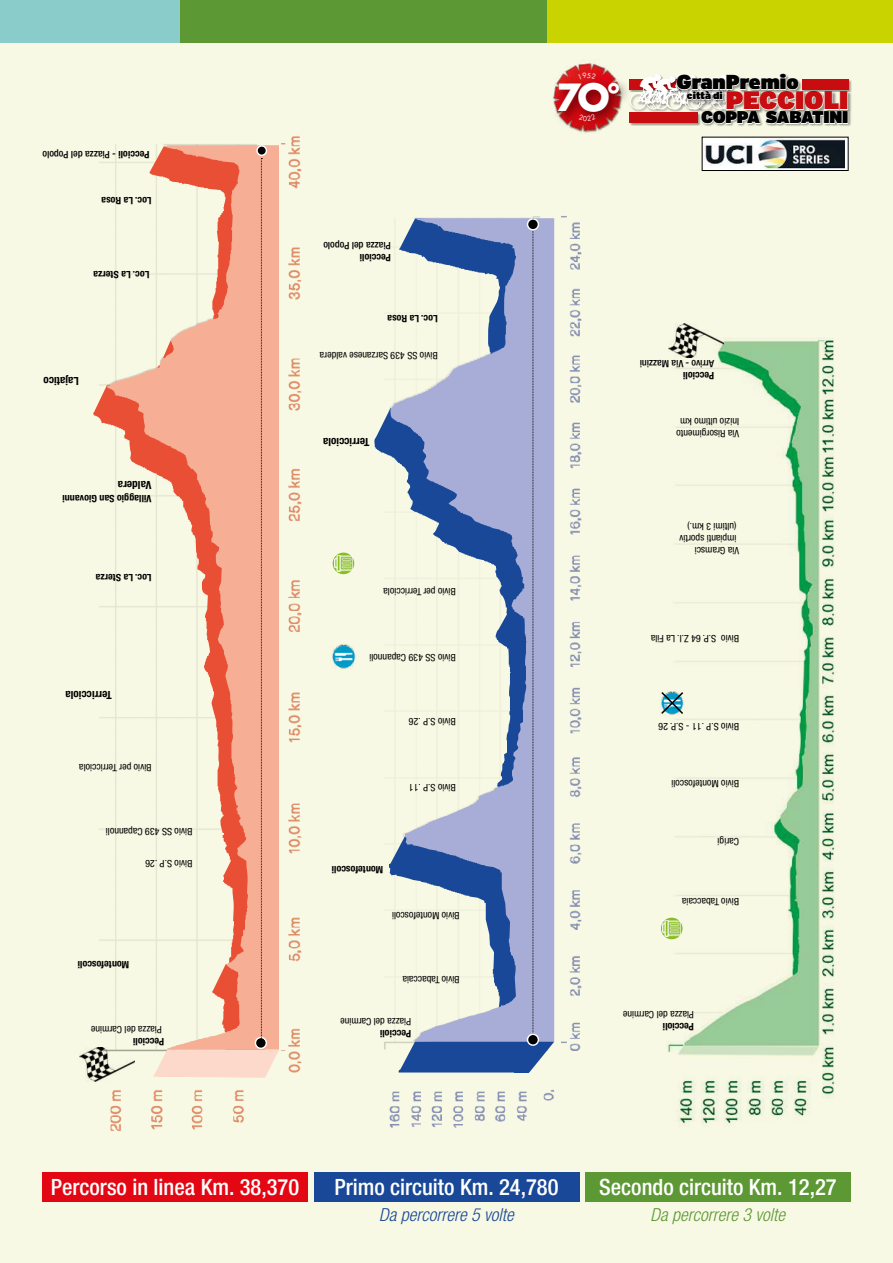
<style>
.page{position:relative;width:893px;height:1263px;background:#fff}
.page>*{position:absolute;margin:0;border:0;box-sizing:border-box;transform-origin:0 0}
.t1{font:700 36.45px "Futura Std";color:#fff}
.t2{font:900 25.35px "Interstate";color:#c90c0f}
.t3{font:500 condensed 22.5px "Helvetica Neue LT Std";color:#fff}
.t4{font:900 20.25px "Interstate";color:#000}
.t5{font:italic 300 condensed 18px "Helvetica Neue LT Std";color:#184897}
.t6{font:italic 300 condensed 18px "Helvetica Neue LT Std";color:#5c9833}
.t7{font:900 17.1px "Interstate";letter-spacing:-.01em;color:#000}
.t8{font:700 condensed 11.25px "Helvetica Neue LT Std";color:#000}
.t9{font:900 10.2px "Interstate";color:#000}
.t10{font:condensed 10.05px/12.1px "Helvetica Neue LT Std";color:#000}
.t11{font:700 condensed 10.05px "Helvetica Neue LT Std";color:#000}
.t12{font:500 condensed 10.05px "Helvetica Neue LT Std";color:#000}
.t13{font:700 condensed 10.05px "Helvetica Neue";color:#000}
.s1{font-weight:700}
</style>
<div class="page">
<div style="left:1px;top:1px;width:892px;height:1262px;background:#f8f9e4"></div>
<img style="left:389px;top:1089px;width:166px;height:39px">
<img style="left:561px;top:216px;width:21px;height:834px">
<img style="left:110px;top:1090px;width:134px;height:41px">
<img style="left:281px;top:136px;width:21px;height:937px">
<img style="left:660px;top:337px;width:175px;height:788px">
<img style="left:79px;top:1049px;width:27px;height:33px">
<div style="left:256px;top:145px;width:11px;height:11px;border:1px solid #fff;border-radius:50%"></div>
<svg style="left:93px;top:146px;width:186px;height:931px"></svg>
<img style="left:668px;top:323px;width:56px;height:35px">
<svg style="left:661px;top:918px;width:21px;height:21px"></svg>
<img style="left:663px;top:921px;width:17px;height:15px">
<svg style="left:375px;top:218px;width:179px;height:854px"></svg>
<svg style="left:527px;top:1034px;width:11px;height:11px"></svg>
<div style="left:527px;top:1033px;width:12px;height:13px;border:1px solid #fff;border-radius:50%"></div>
<div style="left:527px;top:219px;width:11px;height:11px;background:#000;border-radius:50%"></div>
<div style="left:527px;top:218px;width:12px;height:12px;border:1px solid #fff;border-radius:50%"></div>
<img style="left:332px;top:645px;width:24px;height:24px">
<svg style="left:333px;top:553px;width:21px;height:21px"></svg>
<img style="left:335px;top:556px;width:17px;height:15px">
<div style="left:43px;top:1172px;width:265px;height:30px;background:#e30613"></div>
<div style="left:314px;top:1172px;width:265px;height:30px;background:#184897"></div>
<div style="left:585px;top:1172px;width:265px;height:30px;background:#5c9833"></div>
<svg style="left:660px;top:690px;width:25px;height:26px"></svg>
<img style="left:704px;top:139px;width:140px;height:30px">
<div style="left:702px;top:137px;width:146px;height:34px;border:1px solid #000"></div>
<div style="left:725px;top:90px;width:126px;height:24px;background:#000;opacity:.4"></div>
<div style="left:840px;top:91px;width:8px;height:19px;border:1px solid #fff"></div>
<div style="left:700px;top:110px;width:151px;height:17px;background:#000;opacity:.4"></div>
<svg style="left:631px;top:73px;width:212px;height:52px"></svg>
<div style="left:842px;top:111px;width:6px;height:13px;border:1px solid #fff"></div>
<div style="left:629px;top:112px;width:72px;height:14px;background:#000;opacity:.4"></div>
<div style="left:630px;top:113px;width:68px;height:10px;background:#c90c0f"></div>
<div style="left:801px;top:79px;width:51px;height:13px;background:#000;opacity:.4"></div>
<div style="left:802px;top:79px;width:46px;height:10px;background:#c90c0f"></div>
<img style="left:560px;top:63px;width:55px;height:70px">
<div style="left:553px;top:77px;width:78px;height:48px;background:#000;opacity:.55"></div>
<div style="left:0;top:0;width:180px;height:43px;background:#89ccca"></div>
<div style="left:547px;top:0;width:346px;height:43px;background:#c8d300"></div>
<div style="left:180px;top:0;width:367px;height:43px;background:#5c9833"></div>
<svg style="left:578px;top:73px;width:18px;height:6px"></svg>
<svg style="left:579px;top:114px;width:17px;height:7px"></svg>
<p class="t12" style="left:149px;top:160px;width:108px;rotate:-180deg"><span class="s1">Peccioli</span> - Piazza del Popolo</p>
<p class="t11" style="left:152px;top:207px;width:52px;rotate:-180deg">Loc. La Rosa</p>
<p class="t11" style="left:149px;top:280px;width:57px;rotate:-180deg">Loc. La Sterza</p>
<p class="t8" style="left:79px;top:387px;width:37px;rotate:-180deg">Lajatico</p>
<p class="t8" style="left:152px;top:492px;width:35px;rotate:-180deg">Valdera</p>
<p class="t11" style="left:152px;top:504px;width:91px;rotate:-180deg">Villaggio San Giovanni</p>
<p class="t11" style="left:152px;top:584px;width:57px;rotate:-180deg">Loc. La Sterza</p>
<p class="t8" style="left:112px;top:701px;width:48px;rotate:-180deg">Terricciola</p>
<p class="t10" style="left:152px;top:773px;width:74px;rotate:-180deg">Bivio per Terricciola</p>
<p class="t10" style="left:192px;top:837px;width:88px;rotate:-180deg">Bivio SS 439 Capannoli</p>
<p class="t10" style="left:192px;top:869px;width:49px;rotate:-180deg">Bivio S.P .26</p>
<p class="t13" style="left:129px;top:972px;width:53px;rotate:-180deg">Montefoscoli</p>
<p class="t10" style="left:162px;top:1035px;width:72px;rotate:-180deg">Piazza del Carmine</p>
<p class="t13" style="left:164px;top:1050px;width:33px;rotate:-180deg">Peccioli</p>
<p class="t12" style="left:391px;top:251px;width:69px;rotate:-180deg">Piazza del Popolo</p>
<p class="t11" style="left:391px;top:264px;width:33px;rotate:-180deg">Peccioli</p>
<p class="t11" style="left:438px;top:325px;width:52px;rotate:-180deg">Loc. La Rosa</p>
<p class="t10" style="left:438px;top:362px;width:119px;rotate:-180deg">Bivio SS 439 Sarzanese valdera</p>
<p class="t8" style="left:370px;top:448px;width:48px;rotate:-180deg">Terricciola</p>
<p class="t10" style="left:456px;top:598px;width:74px;rotate:-180deg">Bivio per Terricciola</p>
<p class="t10" style="left:456px;top:664px;width:88px;rotate:-180deg">Bivio SS 439 Capannoli</p>
<p class="t10" style="left:456px;top:728px;width:49px;rotate:-180deg">Bivio S.P .26</p>
<p class="t10" style="left:456px;top:793px;width:49px;rotate:-180deg">Bivio S.P .11</p>
<p class="t13" style="left:383px;top:878px;width:53px;rotate:-180deg">Montefoscoli</p>
<p class="t10" style="left:460px;top:921px;width:69px;rotate:-180deg">Bivio Montefoscoli</p>
<p class="t10" style="left:460px;top:986px;width:59px;rotate:-180deg">Bivio Tabaccaia</p>
<p class="t10" style="left:411px;top:1027px;width:72px;rotate:-180deg">Piazza del Carmine</p>
<p class="t13" style="left:411px;top:1042px;width:33px;rotate:-180deg">Peccioli</p>
<h1 class="t1" style="left:557px;top:74px;width:66px">7O°</h1>
<h3 class="t4" style="left:677px;top:70px;width:124px">GranPremio</h3>
<h2 class="t2" style="left:726px;top:85px;width:124px">PECCIOLI</h2>
<p class="t9" style="left:687px;top:89px;width:37px">città di</p>
<h3 class="t7" style="left:701px;top:107px;width:149px">COPPA SABATINI</h3>
<p class="t12" style="left:714px;top:370px;width:76px;rotate:-180deg">Arrivo - Via Mazzini</p>
<p class="t11" style="left:714px;top:382px;width:33px;rotate:-180deg">Peccioli</p>
<p class="t10" style="left:739px;top:440px;width:64px;rotate:-180deg">Via Risorgimento<br>Inizio ultimo km</p>
<p class="t10" style="left:739px;top:557px;width:61px;rotate:-180deg">Via Gramsci impianti sportiv (ultimi 3 km.)</p>
<p class="t10" style="left:739px;top:645px;width:90px;rotate:-180deg">Bivio S.P. 64 Z.I. La Fila</p>
<p class="t10" style="left:739px;top:732px;width:82px;rotate:-180deg">Bivio S.P .11 - S.P. 26</p>
<p class="t10" style="left:739px;top:790px;width:69px;rotate:-180deg">Bivio Montefoscoli</p>
<p class="t10" style="left:739px;top:847px;width:23px;rotate:-180deg">Carigi</p>
<p class="t10" style="left:739px;top:908px;width:59px;rotate:-180deg">Bivio Tabaccaia</p>
<p class="t10" style="left:694px;top:1021px;width:72px;rotate:-180deg">Piazza del Carmine</p>
<p class="t13" style="left:694px;top:1035px;width:33px;rotate:-180deg">Peccioli</p>
<h3 class="t3" style="left:51px;top:1173px;width:250px">Percorso in linea Km. 38,370</h3>
<h3 class="t3" style="left:334px;top:1173px;width:226px">Primo circuito Km. 24,780</h3>
<h3 class="t5" style="left:379px;top:1204px;width:136px">Da percorrere 5 volte</h3>
<h3 class="t3" style="left:599px;top:1173px;width:239px">Secondo circuito Km. 12,27</h3>
<h3 class="t6" style="left:651px;top:1204px;width:136px">Da percorrere 3 volte</h3>
</div>
